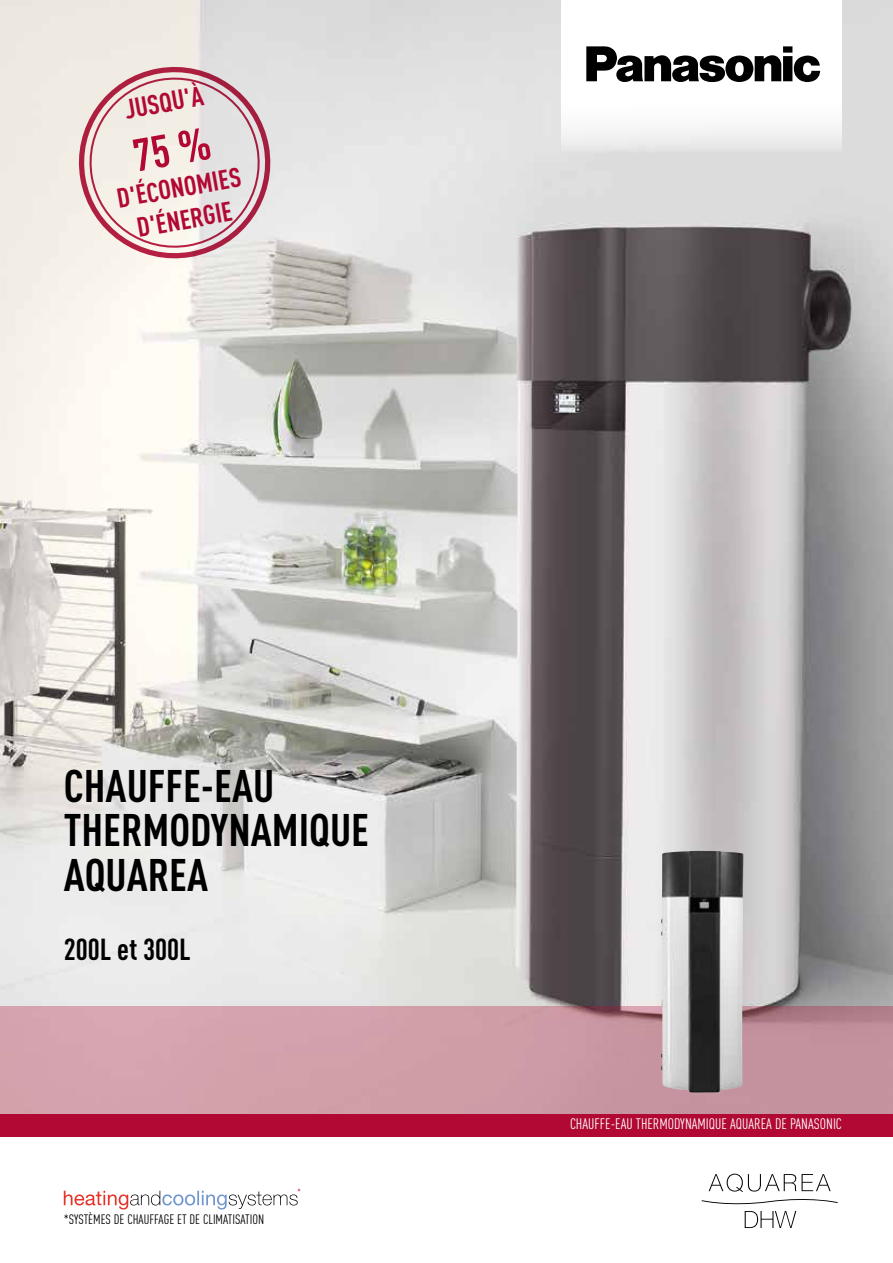
<style>
.page{position:relative;width:893px;height:1263px;background:#fff}
.page>*{position:absolute;margin:0;border:0;box-sizing:border-box;transform-origin:0 0}
.t1{font:700 45px/44.5px "DIN Cond";color:#000}
.t2{font:700 30px "DIN Cond";color:#000}
.t3{font:700 27px/32.4px "DIN Cond";color:#b10933;text-align:center}
.t4{font:15px "DIN Cond";color:#fff}
.t5{font:13.5px "DIN Cond";color:#000}
.t6{font:9px "DIN Cond";color:#b10933}
</style>
<div class="page">
<img style="left:0;top:0;width:893px;height:1006px">
<svg style="left:0;top:1006px;width:893px;height:108px;background:#cc9aa6"></svg>
<div style="left:0;top:1114px;width:893px;height:22px;background:#b10933"></div>
<svg style="left:64px;top:1191px;width:234px;height:18px"></svg>
<div style="left:561px;top:0;width:281px;height:152px;background:#fff"></div>
<svg style="left:586px;top:46px;width:234px;height:37px"></svg>
<img style="left:661px;top:851px;width:83px;height:242px">
<svg style="left:702px;top:1174px;width:136px;height:31px"></svg>
<svg style="left:745px;top:1211px;width:51px;height:17px"></svg>
<svg style="left:74px;top:62px;width:201px;height:201px;background:#e6d5d4"></svg>
<h3 class="t3" style="left:122px;top:92px;width:81px;rotate:-10deg">JUSQU'À</h3>
<h3 class="t3" style="left:114px;top:182px;width:127px;rotate:-10deg">D'ÉCONOMIES<br>D'ÉNERGIE</h3>
<h1 class="t1" style="left:64px;top:762px;width:307px">CHAUFFE-EAU<br>THERMODYNAMIQUE<br>AQUAREA</h1>
<h2 class="t2" style="left:64px;top:931px;width:129px">200L et 300L</h2>
<p class="t5" style="left:64px;top:1211px;width:202px">*SYSTÈMES DE CHAUFFAGE ET DE CLIMATISATION</p>
<p class="t6" style="left:298px;top:1186px;width:5px">*</p>
<p class="t4" style="left:570px;top:1115px;width:273px">CHAUFFE-EAU THERMODYNAMIQUE AQUAREA DE PANASONIC</p>
</div>
